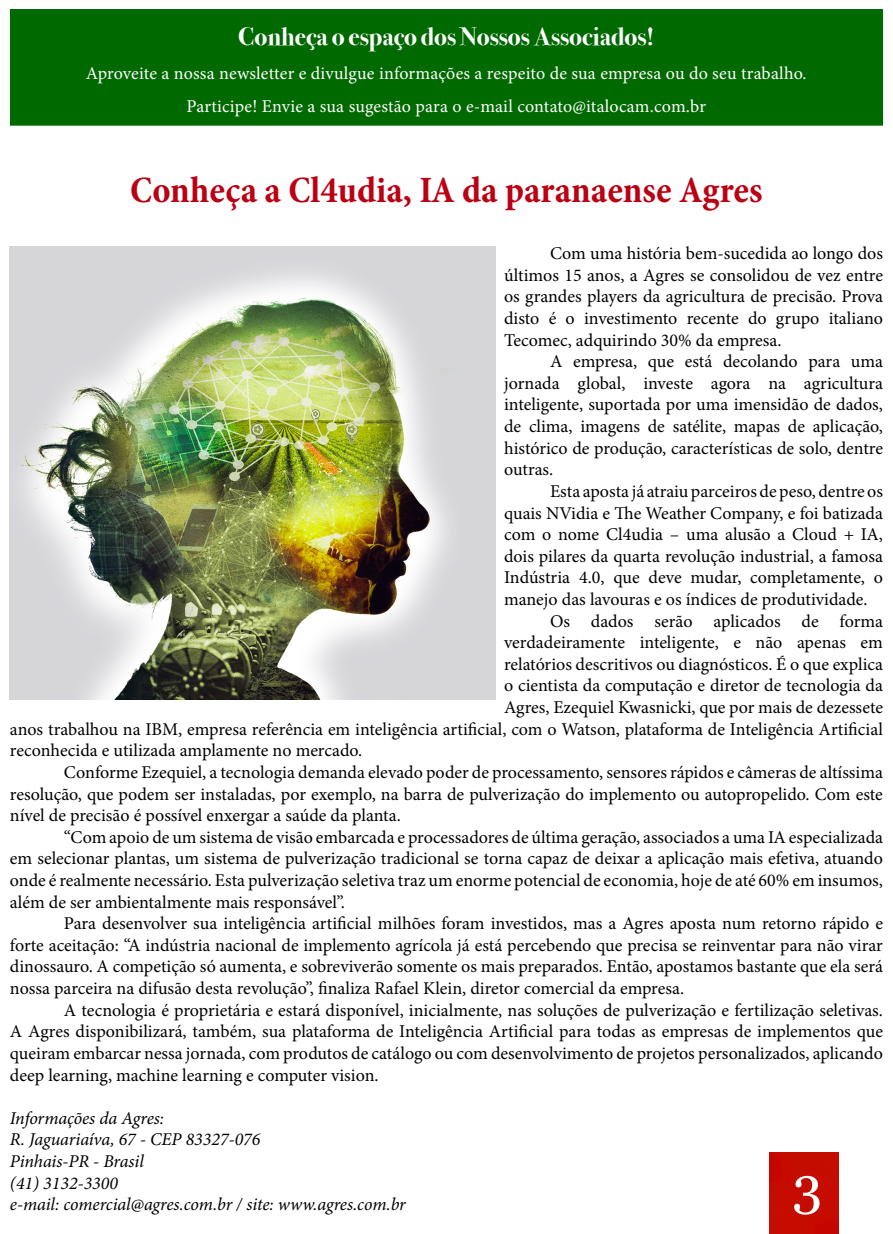
<style>
.page{position:relative;width:893px;height:1234px;background:#fff}
.page>*{position:absolute;margin:0;border:0;box-sizing:border-box;transform-origin:0 0}
.t1{font:54px "Vani";color:#fff}
.t2{font:700 condensed 37.5px "Minion Pro";color:#bc0013}
.t3{font:700 25.5px "Bodoni Svty Two ITCTT";color:#fff}
.t4{font:18px/21.6px "Minion Pro";color:#000;text-align:justify}
.t5{font:18px "Minion Pro";letter-spacing:.01em;color:#fff}
.t6{font:italic 18px "Minion Pro";letter-spacing:-.005em;color:#000}
</style>
<div class="page">
<div style="left:769px;top:1152px;width:69px;height:81px;background:#c60c00"></div>
<div style="left:10px;top:9px;width:873px;height:117px;background:#006a00;border:2px solid #006a00"></div>
<img style="left:10px;top:246px;width:485px;height:453px">
<p class="t3" style="left:238px;top:15px;width:418px">Conheça o espaço dos Nossos Associados!</p>
<p class="t5" style="left:86px;top:61px;width:722px">Aproveite a nossa newsletter e divulgue informações a respeito de sua empresa ou do seu trabalho.</p>
<p class="t5" style="left:187px;top:95px;width:521px">Participe! Envie a sua sugestão para o e-mail contato@italocam.com.br</p>
<p class="t2" style="left:130px;top:165px;width:634px">Conheça a Cl4udia, IA da paranaense Agres</p>
<p class="t4" style="left:504px;top:242px;width:380px;text-indent:46px">Com uma história bem-sucedida ao longo dos últimos 15 anos, a Agres se consolidou de vez entre os grandes players da agricultura de precisão. Prova disto é o investimento recente do grupo italiano Tecomec, adquirindo 30% da empresa.</p>
<p class="t4" style="left:504px;top:350px;width:380px;text-indent:46px">A empresa, que está decolando para uma jornada global, investe agora na agricultura inteligente, suportada por uma imensidão de dados, de clima, imagens de satélite, mapas de aplicação, histórico de produção, características de solo, dentre outras.</p>
<p class="t4" style="left:504px;top:480px;width:380px;text-indent:46px">Esta aposta já atraiu parceiros de peso, dentre os quais NVidia e The Weather Company, e foi batizada com o nome Cl4udia – uma alusão a Cloud + IA, dois pilares da quarta revolução industrial, a famosa Indústria 4.0, que deve mudar, completamente, o manejo das lavouras e os índices de produtividade.</p>
<p class="t4" style="left:550px;top:610px;width:335px">Os dados serão aplicados de forma</p>
<p class="t4" style="left:504px;top:631px;width:380px">verdadeiramente inteligente, e não apenas em</p>
<p class="t4" style="left:504px;top:653px;width:380px">relatórios descritivos ou diagnósticos. É o que explica</p>
<p class="t4" style="left:504px;top:674px;width:380px">o cientista da computação e diretor de tecnologia da</p>
<p class="t4" style="left:504px;top:696px;width:380px">Agres, Ezequiel Kwasnicki, que por mais de dezessete</p>
<p class="t4" style="left:10px;top:718px;width:874px">anos trabalhou na IBM, empresa referência em inteligência artificial, com o Watson, plataforma de Inteligência Artificial</p>
<p class="t4" style="left:10px;top:739px;width:354px">reconhecida e utilizada amplamente no mercado.</p>
<p class="t4" style="left:10px;top:761px;width:874px;text-indent:54px">Conforme Ezequiel, a tecnologia demanda elevado poder de processamento, sensores rápidos e câmeras de altíssima resolução, que podem ser instaladas, por exemplo, na barra de pulverização do implemento ou autopropelido. Com este nível de precisão é possível enxergar a saúde da planta.</p>
<p class="t4" style="left:10px;top:826px;width:875px;text-indent:54px">“Com apoio de um sistema de visão embarcada e processadores de última geração, associados a uma IA especializada em selecionar plantas, um sistema de pulverização tradicional se torna capaz de deixar a aplicação mais efetiva, atuando onde é realmente necessário. Esta pulverização seletiva traz um enorme potencial de economia, hoje de até 60% em insumos, além de ser ambientalmente mais responsável”.</p>
<p class="t4" style="left:10px;top:912px;width:875px;text-indent:54px">Para desenvolver sua inteligência artificial milhões foram investidos, mas a Agres aposta num retorno rápido e forte aceitação: “A indústria nacional de implemento agrícola já está percebendo que precisa se reinventar para não virar dinossauro. A competição só aumenta, e sobreviverão somente os mais preparados. Então, apostamos bastante que ela será nossa parceira na difusão desta revolução”, finaliza Rafael Klein, diretor comercial da empresa.</p>
<p class="t4" style="left:10px;top:998px;width:875px;text-indent:54px">A tecnologia é proprietária e estará disponível, inicialmente, nas soluções de pulverização e fertilização seletivas.<br>A Agres disponibilizará, também, sua plataforma de Inteligência Artificial para todas as empresas de implementos que queiram embarcar nessa jornada, com produtos de catálogo ou com desenvolvimento de projetos personalizados, aplicando deep learning, machine learning e computer vision.</p>
<p class="t6" style="left:10px;top:1105px;width:156px">Informações da Agres:</p>
<p class="t6" style="left:10px;top:1126px;width:252px">R. Jaguariaíva, 67 - CEP 83327-076</p>
<p class="t6" style="left:10px;top:1148px;width:135px">Pinhais-PR - Brasil</p>
<p class="t6" style="left:10px;top:1170px;width:110px">(41) 3132-3300</p>
<p class="t6" style="left:10px;top:1191px;width:397px">e-mail: comercial@agres.com.br / site: www.agres.com.br</p>
<p class="t1" style="left:792px;top:1154px;width:31px">3</p>
</div>
